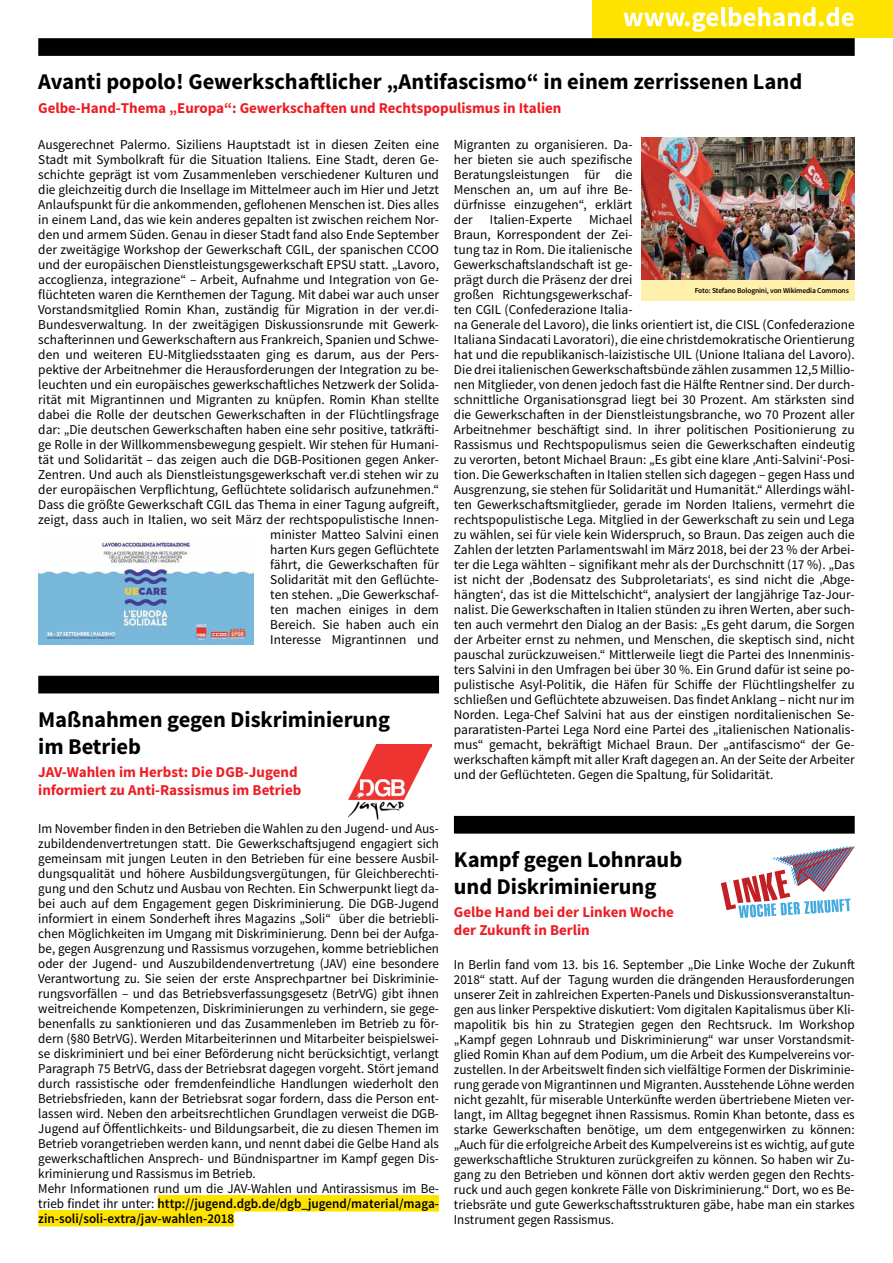
<style>
.page{position:relative;width:893px;height:1263px;background:#fff}
.page>*{position:absolute;margin:0;border:0;box-sizing:border-box;transform-origin:0 0}
.t1{font:700 22.5px/26.5px "Source Sans Pro";letter-spacing:-.005em;color:#000}
.t2{font:700 15px/17.7px "Source Sans Pro";color:#ed1d24}
.t3{font:13.5px/15px "Source Sans Pro";color:#000;text-align:justify}
.t4{font:600 7.5px "Source Sans Pro";letter-spacing:-.02em;color:#000}
.s1{font-weight:600}
</style>
<div class="page">
<div style="left:592px;top:0;width:301px;height:38px;background:#ffe300"></div>
<svg style="left:623px;top:7px;width:231px;height:25px"></svg>
<div style="left:38px;top:38px;width:817px;height:18px;background:#000"></div>
<div style="left:38px;top:676px;width:401px;height:17px;background:#000"></div>
<div style="left:454px;top:816px;width:401px;height:18px;background:#000"></div>
<div style="left:158px;top:1195px;width:281px;height:16px;background:#ffe300"></div>
<div style="left:38px;top:1210px;width:196px;height:16px;background:#ffe300"></div>
<div style="left:641px;top:280px;width:214px;height:21px;background:#fff1ab"></div>
<img style="left:641px;top:137px;width:214px;height:143px">
<svg style="left:721px;top:846px;width:134px;height:72px"></svg>
<img style="left:38px;top:537px;width:215px;height:107px">
<img style="left:348px;top:744px;width:83px;height:76px">
<h1 class="t1" style="left:38px;top:70px;width:765px">Avanti popolo! Gewerkschaftlicher „Antifascismo“ in einem zerrissenen Land</h1>
<p class="t2" style="left:38px;top:100px;width:525px">Gelbe-Hand-Thema „Europa“: Gewerkschaften und Rechtspopulismus in Italien</p>
<p class="t3" style="left:38px;top:137px;width:402px;text-align:right">Ausgerechnet Palermo. Siziliens Hauptstadt ist in diesen Zeiten eine Stadt mit Symbolkraft für die Situation Italiens. Eine Stadt, deren Ge&shy;schichte geprägt ist vom Zusammenleben verschiedener Kulturen und die gleichzeitig durch die Insellage im Mittelmeer auch im Hier und Jetzt Anlaufspunkt für die ankommenden, geflohenen Menschen ist. Dies alles in einem Land, das wie kein anderes gepalten ist zwischen reichem Nor&shy;den und armem Süden. Genau in dieser Stadt fand also Ende September der zweitägige Workshop der Gewerkschaft CGIL, der spanischen CCOO und der europäischen Dienstleistungsgewerkschaft EPSU statt. „Lavoro, accoglienza, integrazione“ – Arbeit, Aufnahme und Integration von Ge&shy;flüchteten waren die Kernthemen der Tagung. Mit dabei war auch unser Vorstandsmitglied Romin Khan, zuständig für Migration in der ver.di-Bundesverwaltung. In der zweitägigen Diskussionsrunde mit Gewerk&shy;schafterinnen und Gewerkschaftern aus Frankreich, Spanien und Schwe&shy;den und weiteren EU-Mitgliedsstaaten ging es darum, aus der Pers&shy;pektive der Arbeitnehmer die Herausforderungen der Integration zu be&shy;leuchten und ein europäisches gewerkschaftliches Netzwerk der Solida&shy;rität mit Migrantinnen und Migranten zu knüpfen. Romin Khan stellte dabei die Rolle der deutschen Gewerkschaften in der Flüchtlingsfrage dar: „Die deutschen Gewerkschaften haben eine sehr positive, tatkräfti&shy;ge Rolle in der Willkommensbewegung gespielt. Wir stehen für Humani&shy;tät und Solidarität – das zeigen auch die DGB-Positionen gegen Anker-Zentren. Und auch als Dienstleistungsgewerkschaft ver.di stehen wir zu der europäischen Verpflichtung, Geflüchtete solidarisch aufzunehmen.“ Dass die größte Gewerkschaft CGIL das Thema in einer Tagung aufgreift, zeigt, dass auch in Italien, wo seit März der rechtspopulistische Innen&shy;minister Matteo Salvini einen<br>harten Kurs gegen Geflüchtete<br>fährt, die Gewerkschaften für<br>Solidarität mit den Geflüchte-<br>ten stehen. „Die Gewerkschaf-<br>ten machen einiges in dem<br>Bereich. Sie haben auch ein<br>Interesse Migrantinnen und</p>
<p class="t3" style="left:454px;top:137px;width:180px">Migranten zu organisieren. Da&shy;her bieten sie auch spezifische Beratungsleistungen für die Menschen an, um auf ihre Be&shy;dürfnisse einzugehen“, erklärt der</p>
<p class="t3" style="left:454px;top:212px;width:402px;text-align:left;text-indent:135px">Michael<br>Braun, Korrespondent der Zei-<br>tung taz in Rom. Die italienische<br>Gewerkschaftslandschaft ist ge-<br>prägt durch die Präsenz der drei<br>großen Richtungsgewerkschaf-<br>ten CGIL (Confederazione Italia-<br>na Generale del Lavoro), die links orientiert ist, die CISL (Confederazione Italiana Sindacati Lavoratori), die eine christdemokratische Orientierung hat und die republikanisch-laizistische UIL (Unione Italiana del Lavoro).<br>Die drei italienischen Gewerkschaftsbünde zählen zusammen 12,5 Millio&shy;nen Mitglieder, von denen jedoch fast die Hälfte Rentner sind. Der durch&shy;schnittliche Organisationsgrad liegt bei 30 Prozent. Am stärksten sind die Gewerkschaften in der Dienstleistungsbranche, wo 70 Prozent aller Arbeitnehmer beschäftigt sind. In ihrer politischen Positionierung zu Rassismus und Rechtspopulismus seien die Gewerkschaften eindeutig zu verorten, betont Michael Braun: „Es gibt eine klare ‚Anti-Salvini‘-Posi&shy;tion. Die Gewerkschaften in Italien stellen sich dagegen – gegen Hass und Ausgrenzung, sie stehen für Solidarität und Humanität.“ Allerdings wähl&shy;ten Gewerkschaftsmitglieder, gerade im Norden Italiens, vermehrt die rechtspopulistische Lega. Mitglied in der Gewerkschaft zu sein und Lega zu wählen, sei für viele kein Widerspruch, so Braun. Das zeigen auch die Zahlen der letzten Parlamentswahl im März 2018, bei der 23 % der Arbei&shy;ter die Lega wählten – signifikant mehr als der Durchschnitt (17 %). „Das ist nicht der ‚Bodensatz des Subproletariats‘, es sind nicht die ‚Abge&shy;hängten‘, das ist die Mittelschicht“, analysiert der langjährige Taz-Jour&shy;nalist. Die Gewerkschaften in Italien stünden zu ihren Werten, aber such&shy;ten auch vermehrt den Dialog an der Basis: „Es geht darum, die Sorgen der Arbeiter ernst zu nehmen, und Menschen, die skeptisch sind, nicht pauschal zurückzuweisen.“ Mittlerweile liegt die Partei des Innenminis&shy;ters Salvini in den Umfragen bei über 30 %. Ein Grund dafür ist seine po&shy;pulistische Asyl-Politik, die Häfen für Schiffe der Flüchtlingshelfer zu schließen und Geflüchtete abzuweisen. Das findet Anklang – nicht nur im Norden. Lega-Chef Salvini hat aus der einstigen norditalienischen Se&shy;pararatisten-Partei Lega Nord eine Partei des „italienischen Nationalis&shy;mus“ gemacht, bekräftigt Michael Braun. Der „antifascismo“ der Ge&shy;werkschaften kämpft mit aller Kraft dagegen an. An der Seite der Arbeiter und der Geflüchteten. Gegen die Spaltung, für Solidarität.</p>
<p class="t3" style="left:490px;top:212px;width:84px">Italien-Experte</p>
<p class="t4" style="left:695px;top:286px;width:156px">Foto: Stefano Bolognini, von Wikimedia Commons</p>
<h1 class="t1" style="left:38px;top:707px;width:353px">Maßnahmen gegen Diskriminierung im Betrieb</h1>
<p class="t2" style="left:38px;top:764px;width:265px">JAV-Wahlen im Herbst: Die DGB-Jugend informiert zu Anti-Rassismus im Betrieb</p>
<p class="t3" style="left:38px;top:821px;width:402px;text-align:left">Im November finden in den Betrieben die Wahlen zu den Jugend- und Aus&shy;zubildendenvertretungen statt. Die Gewerkschaftsjugend engagiert sich gemeinsam mit jungen Leuten in den Betrieben für eine bessere Ausbil&shy;dungsqualität und höhere Ausbildungsvergütungen, für Gleichberechti&shy;gung und den Schutz und Ausbau von Rechten. Ein Schwerpunkt liegt da&shy;bei auch auf dem Engagement gegen Diskriminierung. Die DGB-Jugend informiert in einem Sonderheft ihres Magazins „Soli“ über die betriebli&shy;chen Möglichkeiten im Umgang mit Diskriminierung. Denn bei der Aufga&shy;be, gegen Ausgrenzung und Rassismus vorzugehen, komme betrieblichen oder der Jugend- und Auszubildendenvertretung (JAV) eine besondere Verantwortung zu. Sie seien der erste Ansprechpartner bei Diskriminie&shy;rungsvorfällen – und das Betriebsverfassungsgesetz (BetrVG) gibt ihnen weitreichende Kompetenzen, Diskriminierungen zu verhindern, sie gege&shy;benenfalls zu sanktionieren und das Zusammenleben im Betrieb zu för&shy;dern (§80 BetrVG). Werden Mitarbeiterinnen und Mitarbeiter beispielswei&shy;se diskriminiert und bei einer Beförderung nicht berücksichtigt, verlangt Paragraph 75 BetrVG, dass der Betriebsrat dagegen vorgeht. Stört jemand durch rassistische oder fremdenfeindliche Handlungen wiederholt den Betriebsfrieden, kann der Betriebsrat sogar fordern, dass die Person ent&shy;lassen wird. Neben den arbeitsrechtlichen Grundlagen verweist die DGB-Jugend auf Öffentlichkeits- und Bildungsarbeit, die zu diesen Themen im Betrieb vorangetrieben werden kann, und nennt dabei die Gelbe Hand als gewerkschaftlichen Ansprech- und Bündnispartner im Kampf gegen Dis&shy;kriminierung und Rassismus im Betrieb.<br>Mehr Informationen rund um die JAV-Wahlen und Antirassismus im Be&shy;trieb findet ihr unter: <span class="s1">http://jugend.dgb.de/dgb_jugend/material/maga&shy;zin-soli/soli-extra/jav-wahlen-2018</span></p>
<h1 class="t1" style="left:454px;top:847px;width:230px">Kampf gegen Lohnraub und Diskriminierung</h1>
<p class="t2" style="left:454px;top:904px;width:222px">Gelbe Hand bei der Linken Woche der Zukunft in Berlin</p>
<p class="t3" style="left:454px;top:957px;width:402px">In Berlin fand vom 13. bis 16. September „Die Linke Woche der Zukunft 2018“ statt. Auf der Tagung wurden die drängenden Herausforderungen unserer Zeit in zahlreichen Experten-Panels und Diskussionsveranstaltun&shy;gen aus linker Perspektive diskutiert: Vom digitalen Kapitalismus über Kli&shy;mapolitik bis hin zu Strategien gegen den Rechtsruck. Im Workshop „Kampf gegen Lohnraub und Diskriminierung“ war unser Vorstandsmit&shy;glied Romin Khan auf dem Podium, um die Arbeit des Kumpelvereins vor&shy;zustellen. In der Arbeitswelt finden sich vielfältige Formen der Diskriminie&shy;rung gerade von Migrantinnen und Migranten. Ausstehende Löhne werden nicht gezahlt, für miserable Unterkünfte werden übertriebene Mieten ver&shy;langt, im Alltag begegnet ihnen Rassismus. Romin Khan betonte, dass es starke Gewerkschaften benötige, um dem entgegenwirken zu können: „Auch für die erfolgreiche Arbeit des Kumpelvereins ist es wichtig, auf gute gewerkschaftliche Strukturen zurückgreifen zu können. So haben wir Zu&shy;gang zu den Betrieben und können dort aktiv werden gegen den Rechts&shy;ruck und auch gegen konkrete Fälle von Diskriminierung.“ Dort, wo es Be&shy;triebsräte und gute Gewerkschaftsstrukturen gäbe, habe man ein starkes Instrument gegen Rassismus.</p>
</div>
